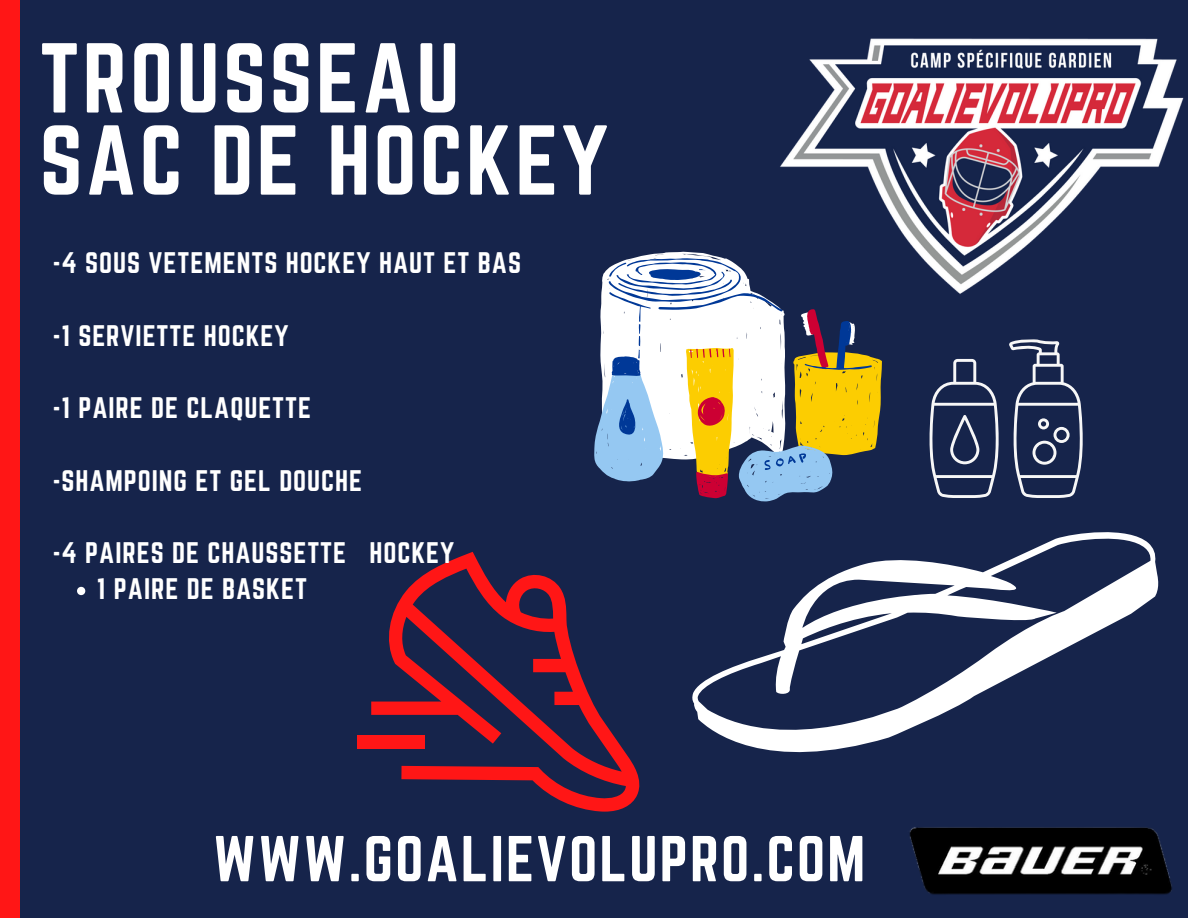
<style>
.page{position:relative;width:1188px;height:918px;background:#16244b}
.page>*{position:absolute;margin:0;border:0;box-sizing:border-box;transform-origin:0 0}
.t1{font:86.7px "Norwester";letter-spacing:.035em;color:#fff}
.t2{font:56.7px "Norwester";letter-spacing:.035em;color:#fff}
.t3{font:26.1px "Norwester";letter-spacing:.035em;color:#fff}
</style>
<div class="page">
<div style="left:0;top:0;width:20px;height:918px;background:#ff1616"></div>
<img style="left:909px;top:827px;width:263px;height:68px">
<img style="left:780px;top:38px;width:404px;height:256px">
<svg style="left:692px;top:532px;width:467px;height:221px"></svg>
<svg style="left:929px;top:359px;width:70px;height:139px"></svg>
<svg style="left:1009px;top:339px;width:74px;height:159px"></svg>
<svg style="left:600px;top:252px;width:255px;height:57px"></svg>
<svg style="left:594px;top:309px;width:288px;height:192px"></svg>
<svg style="left:608px;top:258px;width:264px;height:212px"></svg>
<svg style="left:371px;top:552px;width:269px;height:260px"></svg>
<div style="left:357px;top:735px;width:68px;height:13px;background:#ff1616"></div>
<svg style="left:77px;top:587px;width:8px;height:8px"></svg>
<p class="t1" style="left:39px;top:26px;width:422px">TROUSSEAU</p>
<p class="t1" style="left:39px;top:108px;width:571px">SAC DE HOCKEY</p>
<p class="t3" style="left:53px;top:247px;width:470px">-4 SOUS VETEMENTS HOCKEY HAUT ET BAS</p>
<p class="t3" style="left:53px;top:320px;width:238px">-1 SERVIETTE HOCKEY</p>
<p class="t3" style="left:53px;top:392px;width:260px">-1 PAIRE DE CLAQUETTE</p>
<p class="t3" style="left:53px;top:465px;width:311px">-SHAMPOING ET GEL DOUCHE</p>
<p class="t3" style="left:53px;top:537px;width:403px">-4 PAIRES DE CHAUSSETTE HOCKEY</p>
<p class="t3" style="left:97px;top:573px;width:212px">1 PAIRE DE BASKET</p>
<p class="t2" style="left:213px;top:825px;width:654px">WWW.GOALIEVOLUPRO.COM</p>
</div>
